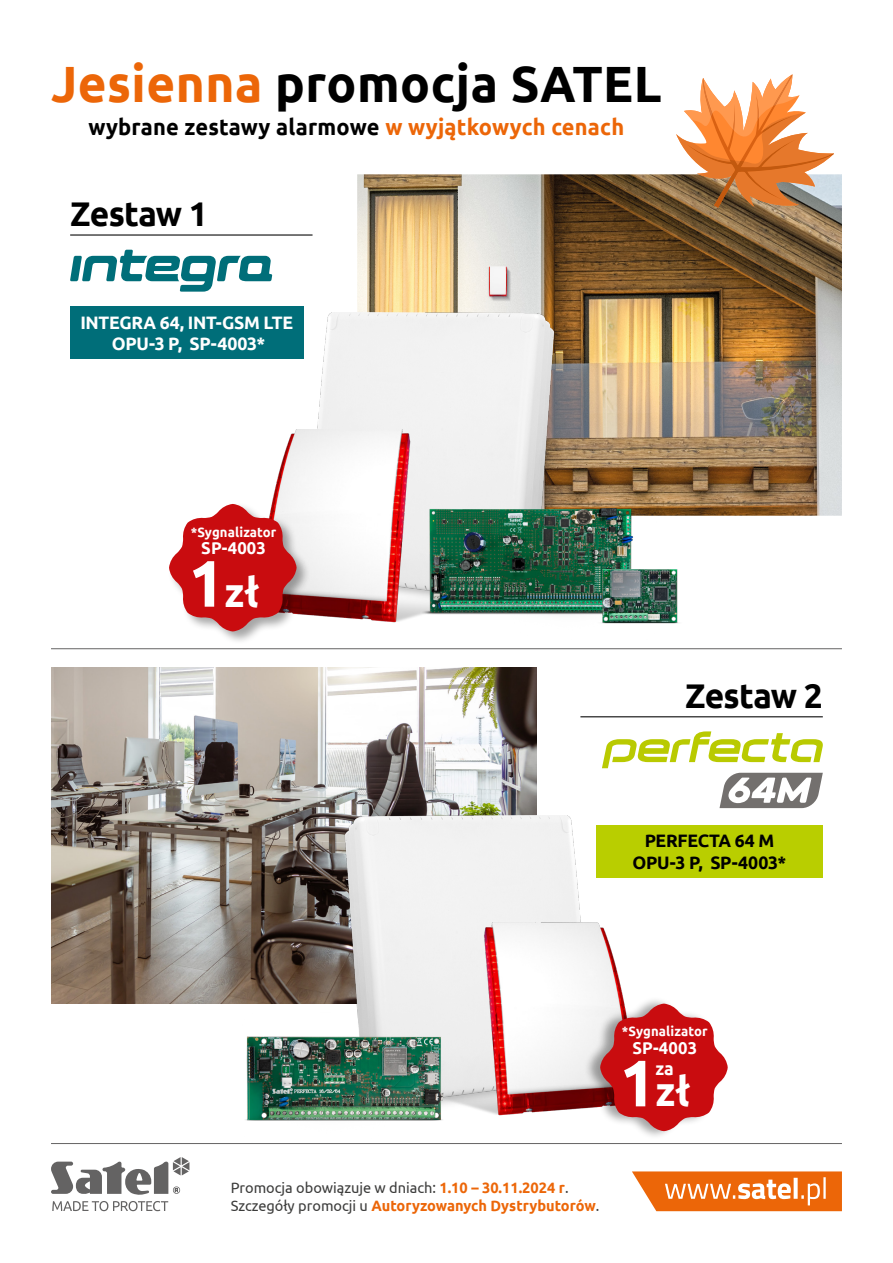
<style>
.page{position:relative;width:893px;height:1263px;background:#fff}
.page>*{position:absolute;margin:0;border:0;box-sizing:border-box;transform-origin:0 0}
.t1{font:700 51px "Ubuntu";letter-spacing:.01em;color:#000}
.t2{font:700 40.95px "Ubuntu";color:#fff}
.t3{font:700 34.2px "Ubuntu";letter-spacing:-.025em;color:#000}
.t4{font:700 22.5px "Ubuntu";letter-spacing:.01em;color:#000}
.t5{font:700 18px/21.6px "Ubuntu";letter-spacing:-.015em;color:#fff;text-align:center}
.t6{font:700 18px/21.6px "Ubuntu";letter-spacing:-.015em;color:#000;text-align:center}
.t7{font:700 17.1px "Ubuntu";letter-spacing:.01em;color:#fff}
.t8{font:15px/18px "Ubuntu";color:#3c3c3b}
.t9{font:700 13.5px "Ubuntu";letter-spacing:.01em;color:#fff}
.s1{color:#ec6608}
.s2{font-size:65.7px}
.s3{font-weight:700;color:#ec6608}
</style>
<div class="page">
<img style="left:51px;top:667px;width:485px;height:336px">
<hr style="left:51px;top:1143px;width:791px;height:1px;background:#646363">
<img style="left:357px;top:174px;width:485px;height:342px">
<img style="left:317px;top:313px;width:340px;height:311px">
<img style="left:272px;top:429px;width:193px;height:193px">
<img style="left:420px;top:509px;width:222px;height:106px">
<img style="left:595px;top:569px;width:84px;height:54px">
<img style="left:242px;top:815px;width:350px;height:306px">
<img style="left:429px;top:923px;width:194px;height:193px">
<img style="left:244px;top:1033px;width:201px;height:87px">
<svg style="left:51px;top:1157px;width:138px;height:38px"></svg>
<svg style="left:52px;top:1201px;width:116px;height:10px"></svg>
<svg style="left:632px;top:1171px;width:210px;height:40px"></svg>
<svg style="left:676px;top:74px;width:158px;height:134px"></svg>
<div style="left:167px;top:502px;width:143px;height:143px;background:#000;opacity:.35"></div>
<svg style="left:169px;top:504px;width:128px;height:127px"></svg>
<div style="left:584px;top:996px;width:143px;height:143px;background:#000;opacity:.35"></div>
<svg style="left:600px;top:1003px;width:128px;height:128px"></svg>
<hr style="left:51px;top:648px;width:791px;height:1px;background:#646363">
<hr style="left:70px;top:234px;width:243px;height:2px;background:#000">
<svg style="left:70px;top:250px;width:202px;height:42px"></svg>
<div style="left:70px;top:306px;width:233px;height:53px;background:#006e79"></div>
<hr style="left:580px;top:716px;width:243px;height:1px;background:#000">
<svg style="left:602px;top:731px;width:221px;height:77px"></svg>
<div style="left:596px;top:825px;width:227px;height:52px;background:#b9ce00"></div>
<h1 class="t1" style="left:51px;top:53px;width:612px"><span class="s1">Jesienna</span> promocja SATEL</h1>
<h3 class="t4" style="left:88px;top:114px;width:537px">wybrane zestawy alarmowe <span class="s1">w wyjątkowych cenach</span></h3>
<h3 class="t3" style="left:70px;top:193px;width:139px">Zestaw 1</h3>
<p class="t5" style="left:80px;top:311px;width:214px">INTEGRA 64, INT-GSM LTE<br>OPU-3 P, SP-4003*</p>
<p class="t9" style="left:191px;top:524px;width:87px">*Sygnalizator</p>
<p class="t7" style="left:201px;top:538px;width:66px">SP-4003</p>
<h2 class="t2" style="left:189px;top:567px;width:72px"><span class="s2">1</span>zł</h2>
<h3 class="t3" style="left:685px;top:675px;width:139px">Zestaw 2</h3>
<p class="t6" style="left:633px;top:830px;width:155px">PERFECTA 64 M<br>OPU-3 P, SP-4003*</p>
<p class="t9" style="left:622px;top:1023px;width:87px">*Sygnalizator</p>
<p class="t7" style="left:632px;top:1037px;width:66px">SP-4003</p>
<p class="t5" style="left:655px;top:1058px;width:20px">za</p>
<h2 class="t2" style="left:620px;top:1067px;width:72px"><span class="s2">1</span>zł</h2>
<p class="t8" style="left:231px;top:1178px;width:370px">Promocja obowiązuje w dniach: <span class="s3">1.10 – 30.11.2024 r</span>.<br>Szczegóły promocji u <span class="s3">Autoryzowanych Dystrybutorów</span>.</p>
</div>
